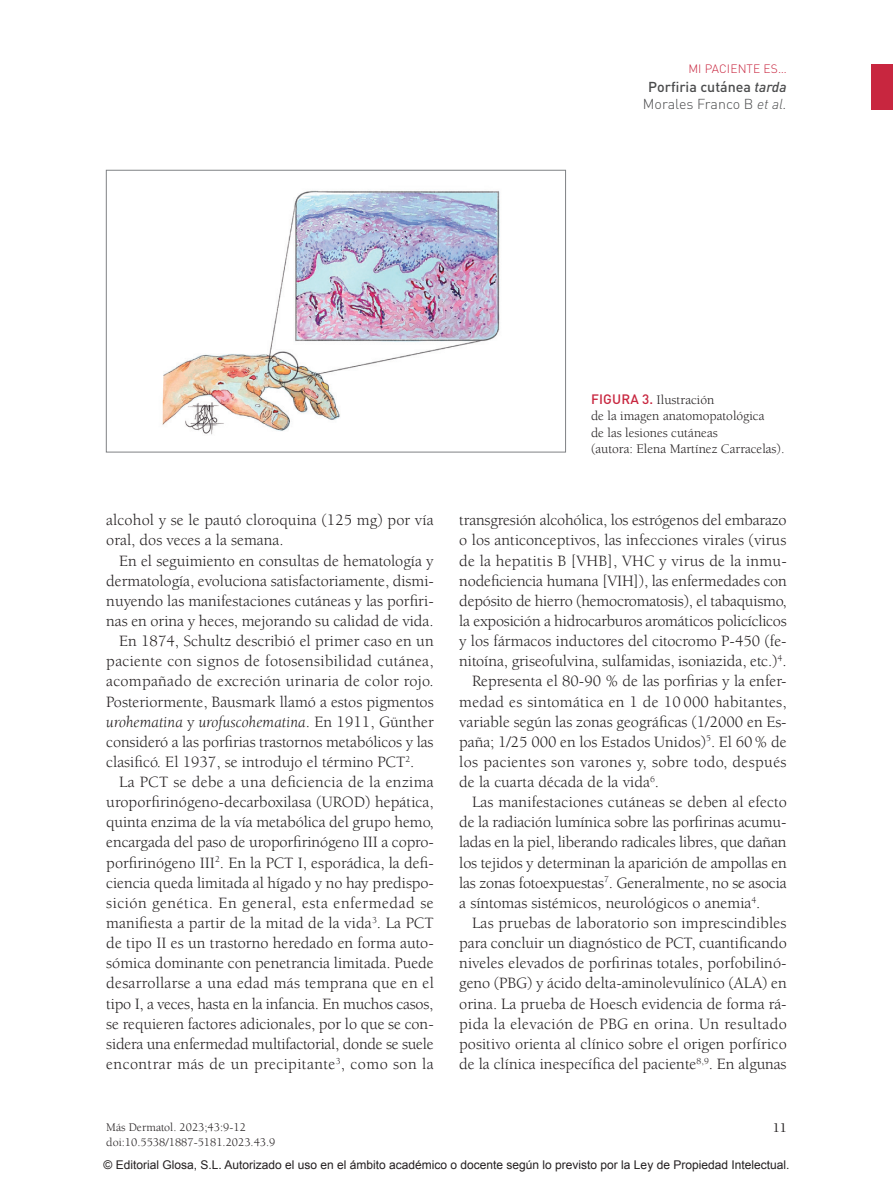
<style>
.page{position:relative;width:893px;height:1191px;background:#fff}
.page>*{position:absolute;margin:0;border:0;box-sizing:border-box;transform-origin:0 0}
.t1{font:16.2px/20.1px "Berkeley Pro";color:#231f20}
.t2{font:16.2px "Berkeley Pro";letter-spacing:.02em;color:#231f20}
.t3{font:italic 16.2px "Berkeley Pro";color:#231f20}
.t4{font:16.2px "Berkeley Pro";letter-spacing:.03em;color:#231f20}
.t5{font:16.2px "Berkeley Pro";letter-spacing:.025em;color:#231f20}
.t6{font:500 14.25px/17.1px "DIN Pro";color:#4b4c4d;text-align:center}
.t7{font:13.5px/16.2px "Berkeley Pro";color:#231f20}
.t8{font:500 13.5px "Berkeley Pro";color:#231f20}
.t9{font:12px "Arial";color:#231f20}
.t10{font:12px/14.4px "Berkeley Pro";color:#231f20}
.t11{font:300 12px "DIN Pro";letter-spacing:.01em;color:#c8263f}
.s1{font-style:italic}
.s2{font-weight:300}
.s3{font-weight:300;font-style:italic}
.s4{font-style:normal}
.s5{font-family:"DIN Pro";font-weight:500;color:#c8263f}
</style>
<div class="page">
<div style="left:872px;top:65px;width:21px;height:45px;background:#c8263f"></div>
<img style="left:162px;top:190px;width:338px;height:245px">
<div style="left:106px;top:170px;width:460px;height:282px;border:1px solid #808285"></div>
<p class="t11" style="left:688px;top:60px;width:100px">MI PACIENTE ES…</p>
<p class="t6" style="left:643px;top:78px;width:145px">Porfiria cutánea <span class="s1">tarda<br></span><span class="s2">Morales Franco B</span> <span class="s3">et al.</span></p>
<p class="t1" style="left:106px;top:510px;width:329px">alcohol y se le pautó cloroquina (125 mg) por vía oral, dos veces a la semana.</p>
<p class="t1" style="left:119px;top:550px;width:316px">En el seguimiento en consultas de hematología y</p>
<p class="t1" style="left:106px;top:570px;width:329px">dermatología, evoluciona satisfactoriamente, dismi-</p>
<p class="t1" style="left:106px;top:591px;width:329px">nuyendo las manifestaciones cutáneas y las porfiri-</p>
<p class="t1" style="left:106px;top:611px;width:329px">nas en orina y heces, mejorando su calidad de vida.</p>
<p class="t1" style="left:119px;top:631px;width:316px">En 1874, Schultz describió el primer caso en un</p>
<p class="t2" style="left:106px;top:652px;width:329px">paciente con signos de fotosensibilidad cutánea,</p>
<p class="t1" style="left:106px;top:671px;width:329px">acompañado de excreción urinaria de color rojo.</p>
<p class="t1" style="left:106px;top:691px;width:329px">Posteriormente, Bausmark llamó a estos pigmentos</p>
<p class="t3" style="left:106px;top:712px;width:329px">urohematina <span class="s4">y</span> urofuscohematina<span class="s4">. En 1911, Günther</span></p>
<p class="t1" style="left:106px;top:732px;width:329px">consideró a las porfirias trastornos metabólicos y las</p>
<p class="t1" style="left:106px;top:752px;width:310px">clasificó. El 1937, se introdujo el término PCT<sup>2</sup>.</p>
<p class="t2" style="left:119px;top:773px;width:316px">La PCT se debe a una deficiencia de la enzima</p>
<p class="t1" style="left:106px;top:792px;width:329px">uroporfirinógeno-decarboxilasa (UROD) hepática,</p>
<p class="t1" style="left:106px;top:812px;width:329px">quinta enzima de la vía metabólica del grupo hemo,</p>
<p class="t1" style="left:106px;top:832px;width:329px">encargada del paso de uroporfirinógeno III a copro-</p>
<p class="t1" style="left:106px;top:852px;width:329px">porfirinógeno III<sup>2</sup>. En la PCT I, esporádica, la defi-</p>
<p class="t1" style="left:106px;top:872px;width:329px">ciencia queda limitada al hígado y no hay predispo-</p>
<p class="t4" style="left:106px;top:894px;width:329px">sición genética. En general, esta enfermedad se</p>
<p class="t1" style="left:106px;top:913px;width:329px">manifiesta a partir de la mitad de la vida<sup>3</sup>. La PCT</p>
<p class="t1" style="left:106px;top:933px;width:329px">de tipo II es un trastorno heredado en forma auto-</p>
<p class="t1" style="left:106px;top:953px;width:329px">sómica dominante con penetrancia limitada. Puede</p>
<p class="t1" style="left:106px;top:973px;width:329px">desarrollarse a una edad más temprana que en el</p>
<p class="t1" style="left:106px;top:993px;width:329px">tipo I, a veces, hasta en la infancia. En muchos casos,</p>
<p class="t1" style="left:106px;top:1013px;width:329px">se requieren factores adicionales, por lo que se con-</p>
<p class="t1" style="left:106px;top:1033px;width:329px">sidera una enfermedad multifactorial, donde se suele</p>
<p class="t5" style="left:106px;top:1055px;width:329px">encontrar más de un precipitante<sup>3</sup>, como son la</p>
<p class="t7" style="left:591px;top:392px;width:195px"><span class="s5">FIGURA 3.</span> Ilustración<br>de la imagen anatomopatológica<br>de las lesiones cutáneas<br>(autora: Elena Martínez Carracelas).</p>
<p class="t1" style="left:459px;top:510px;width:329px">transgresión alcohólica, los estrógenos del embarazo</p>
<p class="t1" style="left:459px;top:530px;width:329px">o los anticonceptivos, las infecciones virales (virus</p>
<p class="t1" style="left:459px;top:550px;width:328px">de la hepatitis B [VHB], VHC y virus de la inmu-</p>
<p class="t1" style="left:459px;top:570px;width:329px">nodeficiencia humana [VIH]), las enfermedades con</p>
<p class="t1" style="left:459px;top:591px;width:329px">depósito de hierro (hemocromatosis), el tabaquismo,</p>
<p class="t1" style="left:459px;top:611px;width:329px">la exposición a hidrocarburos aromáticos policíclicos</p>
<p class="t1" style="left:459px;top:631px;width:329px">y los fármacos inductores del citocromo P-450 (fe-</p>
<p class="t1" style="left:459px;top:651px;width:329px">nitoína, griseofulvina, sulfamidas, isoniazida, etc.)<sup>4</sup>.</p>
<p class="t1" style="left:472px;top:671px;width:316px">Representa el 80-90 % de las porfirias y la enfer-</p>
<p class="t1" style="left:459px;top:691px;width:329px">medad es sintomática en 1 de 10 000 habitantes,</p>
<p class="t1" style="left:459px;top:711px;width:329px">variable según las zonas geográficas (1/2000 en Es-</p>
<p class="t1" style="left:459px;top:732px;width:329px">paña; 1/25 000 en los Estados Unidos)<sup>5</sup>. El 60% de</p>
<p class="t2" style="left:459px;top:753px;width:329px">los pacientes son varones y, sobre todo, después</p>
<p class="t1" style="left:459px;top:772px;width:201px">de la cuarta década de la vida<sup>6</sup>.</p>
<p class="t1" style="left:472px;top:792px;width:316px">Las manifestaciones cutáneas se deben al efecto</p>
<p class="t1" style="left:459px;top:812px;width:329px">de la radiación lumínica sobre las porfirinas acumu-</p>
<p class="t1" style="left:459px;top:832px;width:329px">ladas en la piel, liberando radicales libres, que dañan</p>
<p class="t1" style="left:459px;top:852px;width:329px">los tejidos y determinan la aparición de ampollas en</p>
<p class="t1" style="left:459px;top:872px;width:329px">las zonas fotoexpuestas<sup>7</sup>. Generalmente, no se asocia</p>
<p class="t1" style="left:459px;top:893px;width:303px">a síntomas sistémicos, neurológicos o anemia<sup>4</sup>.</p>
<p class="t1" style="left:472px;top:913px;width:316px">Las pruebas de laboratorio son imprescindibles</p>
<p class="t1" style="left:459px;top:933px;width:329px">para concluir un diagnóstico de PCT, cuantificando</p>
<p class="t1" style="left:459px;top:953px;width:329px">niveles elevados de porfirinas totales, porfobilinó-</p>
<p class="t1" style="left:459px;top:973px;width:329px">geno (PBG) y ácido delta-aminolevulínico (ALA) en</p>
<p class="t1" style="left:459px;top:993px;width:329px">orina. La prueba de Hoesch evidencia de forma rá-</p>
<p class="t2" style="left:459px;top:1014px;width:329px">pida la elevación de PBG en orina. Un resultado</p>
<p class="t1" style="left:459px;top:1033px;width:329px">positivo orienta al clínico sobre el origen porfírico</p>
<p class="t1" style="left:459px;top:1054px;width:329px">de la clínica inespecífica del paciente<sup>8,9</sup>. En algunas</p>
<p class="t10" style="left:106px;top:1120px;width:171px">Más Dermatol. 2023;43:9-12 doi:10.5538/1887-5181.2023.43.9</p>
<p class="t8" style="left:773px;top:1120px;width:16px">11</p>
<p class="t9" style="left:103px;top:1156px;width:687px">© Editorial Glosa, S.L. Autorizado el uso en el ámbito académico o docente según lo previsto por la Ley de Propiedad Intelectual.</p>
</div>
